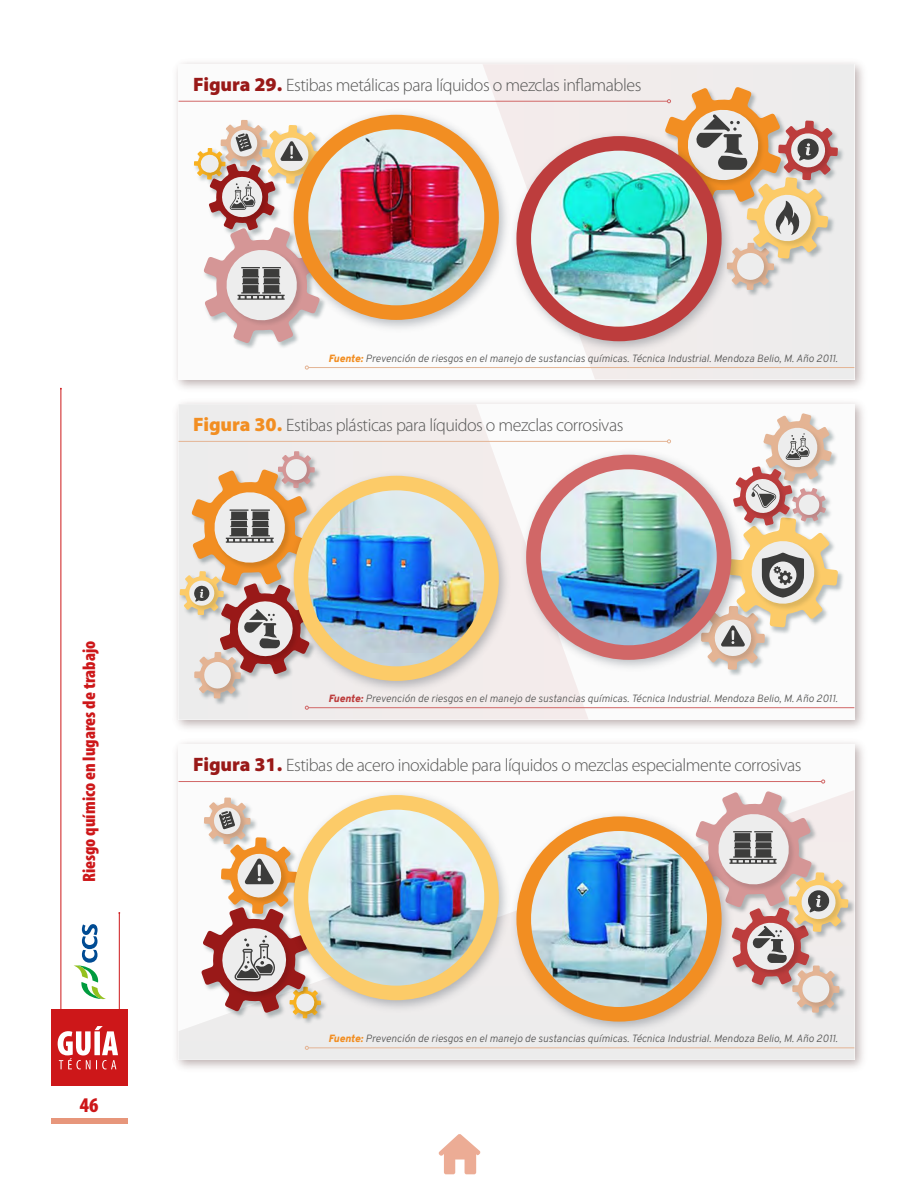
<style>
.page{position:relative;width:918px;height:1188px;background:#fff}
.page>*{position:absolute;margin:0;border:0;box-sizing:border-box;transform-origin:0 0}
.t1{font:900 condensed 21px "Myriad Pro";color:#cd1719}
.t2{font:300 18px "Myriad Pro";letter-spacing:-.025em;color:#575756}
.t3{font:900 condensed 18px "Myriad Pro";color:#cd1719}
.t4{font:italic 300 10.5px "Overpass";color:#575756}
.s1{font-weight:900;font-size:19.5px;color:#991918}
.s2{font-weight:900;color:#f28e22}
.s3{font-weight:900;font-size:19.5px;color:#f28e22}
.s4{font-weight:900;color:#bd3d3d}
</style>
<div class="page">
<div style="left:51px;top:1119px;width:76px;height:5px;background:#e7967b"></div>
<div style="left:51px;top:1010px;width:76px;height:76px;background:#cd1719"></div>
<svg style="left:58px;top:1026px;width:60px;height:43px"></svg>
<hr style="left:119px;top:913px;width:1px;height:98px;background:#cd1719">
<hr style="left:61px;top:389px;width:1px;height:622px;background:#cd1719">
<svg style="left:74px;top:924px;width:32px;height:75px"></svg>
<svg style="left:438px;top:1134px;width:43px;height:40px"></svg>
<div style="left:178px;top:64px;width:676px;height:315px;background:#fbfbfb"></div>
<svg style="left:482px;top:64px;width:372px;height:315px"></svg>
<hr style="left:179px;top:101px;width:488px;height:1px;background:#d16767">
<hr style="left:309px;top:367px;width:545px;height:1px;background:#e4b494">
<img style="left:738px;top:290px;width:45px;height:9px">
<img style="left:236px;top:343px;width:58px;height:5px">
<img style="left:663px;top:85px;width:127px;height:41px">
<img style="left:838px;top:119px;width:9px;height:70px">
<img style="left:507px;top:126px;width:231px;height:231px">
<div style="left:516px;top:136px;width:206px;height:205px;background:#bd3d3d;border-radius:50%"></div>
<img style="left:531px;top:151px;width:176px;height:176px;border-radius:88px">
<img style="left:321px;top:105px;width:194px;height:231px">
<div style="left:294px;top:115px;width:205px;height:205px;background:#f28e22;border-radius:50%"></div>
<img style="left:308px;top:129px;width:176px;height:176px;border-radius:88px">
<svg style="left:194px;top:120px;width:127px;height:223px"></svg>
<svg style="left:665px;top:87px;width:173px;height:203px"></svg>
<div style="left:178px;top:404px;width:676px;height:316px;background:#fbfbfb"></div>
<svg style="left:179px;top:404px;width:410px;height:315px"></svg>
<hr style="left:179px;top:441px;width:488px;height:1px;background:#e4b494">
<svg style="left:667px;top:439px;width:4px;height:4px"></svg>
<hr style="left:309px;top:707px;width:545px;height:1px;background:#d16767">
<svg style="left:305px;top:706px;width:4px;height:4px"></svg>
<img style="left:192px;top:698px;width:58px;height:9px">
<img style="left:276px;top:449px;width:47px;height:17px">
<img style="left:179px;top:569px;width:1px;height:55px">
<img style="left:838px;top:572px;width:5px;height:19px">
<img style="left:516px;top:445px;width:226px;height:231px">
<div style="left:526px;top:455px;width:205px;height:205px;background:#d16767;border-radius:50%"></div>
<img style="left:315px;top:466px;width:200px;height:231px">
<div style="left:294px;top:476px;width:205px;height:205px;background:#fccb68;border-radius:50%"></div>
<svg style="left:180px;top:451px;width:135px;height:247px"></svg>
<svg style="left:701px;top:413px;width:137px;height:257px"></svg>
<img style="left:308px;top:490px;width:176px;height:176px;border-radius:88px">
<img style="left:541px;top:469px;width:176px;height:176px;border-radius:88px">
<img style="left:176px;top:742px;width:687px;height:326px">
<div style="left:178px;top:744px;width:676px;height:316px;background:#fbfbfb"></div>
<svg style="left:179px;top:791px;width:675px;height:269px"></svg>
<hr style="left:179px;top:781px;width:643px;height:1px;background:#d16767">
<hr style="left:309px;top:1047px;width:545px;height:1px;background:#e4b494">
<svg style="left:305px;top:1046px;width:4px;height:4px"></svg>
<img style="left:790px;top:1013px;width:58px;height:9px">
<img style="left:202px;top:795px;width:57px;height:3px">
<img style="left:287px;top:1016px;width:43px;height:11px">
<img style="left:316px;top:1016px;width:7px;height:4px">
<img style="left:199px;top:905px;width:117px;height:117px">
<img style="left:848px;top:870px;width:9px;height:71px">
<img style="left:507px;top:807px;width:231px;height:231px">
<div style="left:516px;top:816px;width:206px;height:206px;background:#f28e22;border-radius:50%"></div>
<img style="left:284px;top:791px;width:231px;height:225px">
<div style="left:294px;top:795px;width:205px;height:205px;background:#fccb68;border-radius:50%"></div>
<svg style="left:695px;top:791px;width:153px;height:222px"></svg>
<svg style="left:201px;top:798px;width:120px;height:220px"></svg>
<img style="left:308px;top:810px;width:176px;height:176px;border-radius:88px">
<img style="left:531px;top:831px;width:176px;height:176px;border-radius:88px">
<h2 class="t2" style="left:193px;top:75px;width:450px"><span class="s1">Figura 29.</span> Estibas metálicas para líquidos o mezclas inflamables</h2>
<h2 class="t3" style="left:79px;top:882px;width:243px;rotate:-90deg">Riesgo químico en lugares de trabajo</h2>
<h1 class="t1" style="left:80px;top:1093px;width:20px">46</h1>
<p class="t4" style="left:329px;top:350px;width:511px"><span class="s2">Fuente:</span> Prevención de riesgos en el manejo de sustancias químicas. Técnica Industrial. Mendoza Belio, M. Año 2011.</p>
<h2 class="t2" style="left:193px;top:415px;width:432px"><span class="s3">Figura 30.</span> Estibas plásticas para líquidos o mezclas corrosivas</h2>
<p class="t4" style="left:329px;top:690px;width:511px"><span class="s4">Fuente:</span> Prevención de riesgos en el manejo de sustancias químicas. Técnica Industrial. Mendoza Belio, M. Año 2011.</p>
<h2 class="t2" style="left:193px;top:755px;width:610px"><span class="s1">Figura 31.</span> Estibas de acero inoxidable para líquidos o mezclas especialmente corrosivas</h2>
<p class="t4" style="left:329px;top:1030px;width:511px"><span class="s2">Fuente:</span> Prevención de riesgos en el manejo de sustancias químicas. Técnica Industrial. Mendoza Belio, M. Año 2011.</p>
</div>
